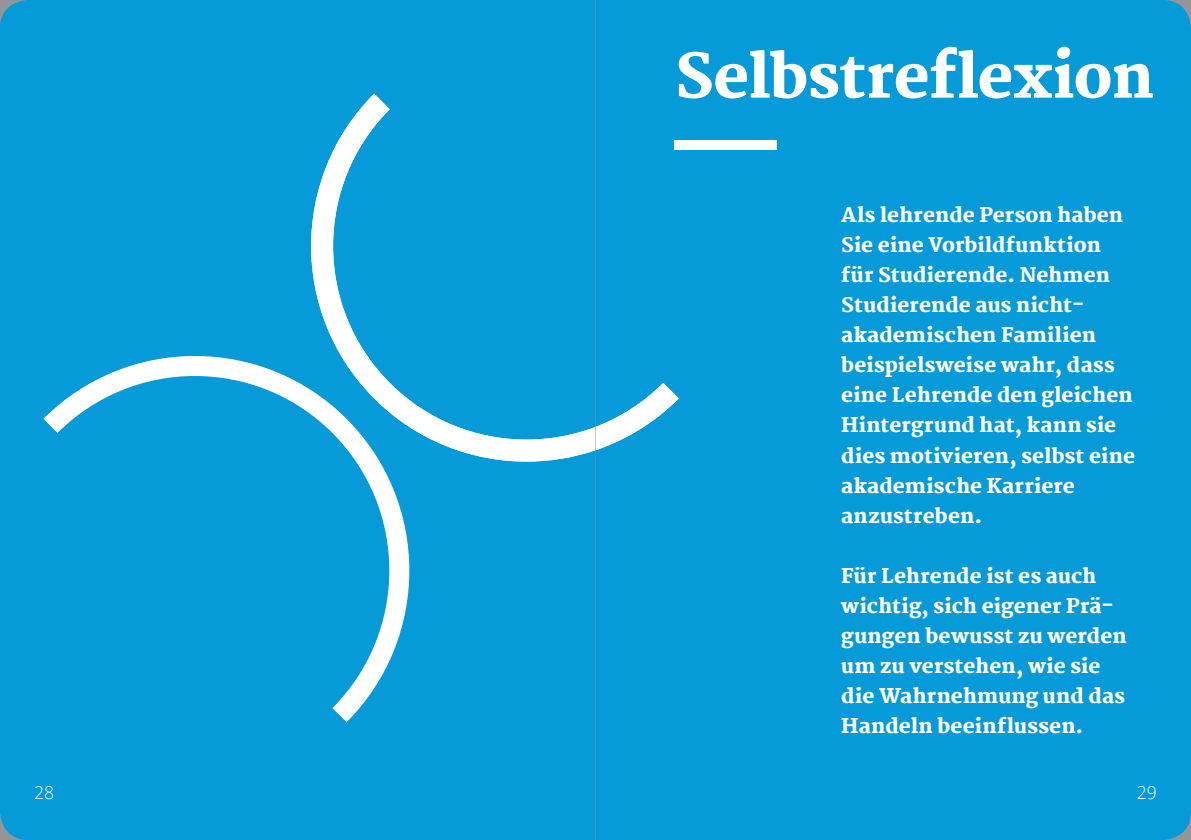
<style>
.page{position:relative;width:1191px;height:840px;background:#fff}
.page>*{position:absolute;margin:0;border:0;box-sizing:border-box;transform-origin:0 0}
.t1{font:800 60px "Martel";letter-spacing:-.01em;color:#fff}
.t2{font:800 20px/30px "Martel";letter-spacing:.005em;color:#fff}
.t3{font:300 17.6px "Open Sans";color:#fff}
</style>
<div class="page">
<div style="left:0;top:0;width:1191px;height:839px;background:#069ad9"></div>
<h1 class="t1" style="left:675px;top:42px;width:481px">Selbstreflexion</h1>
<p class="t2" style="left:841px;top:200px;width:295px">Als lehrende Person haben<br>Sie eine Vorbildfunktion für Studierende. Nehmen<br>Studierende aus nicht&shy;akademischen Familien beispielsweise wahr, dass eine Lehrende den gleichen<br>Hintergrund hat, kann sie dies motivieren, selbst eine akademische Karriere anzustreben.</p>
<p class="t2" style="left:841px;top:560px;width:287px">Für Lehrende ist es auch wichtig, sich eigener Prä&shy;gungen bewusst zu werden um zu verstehen, wie sie die Wahrnehmung und das<br>Handeln beeinflussen.</p>
<p class="t3" style="left:34px;top:780px;width:22px">28</p>
<p class="t3" style="left:1136px;top:780px;width:22px">29</p>
</div>
